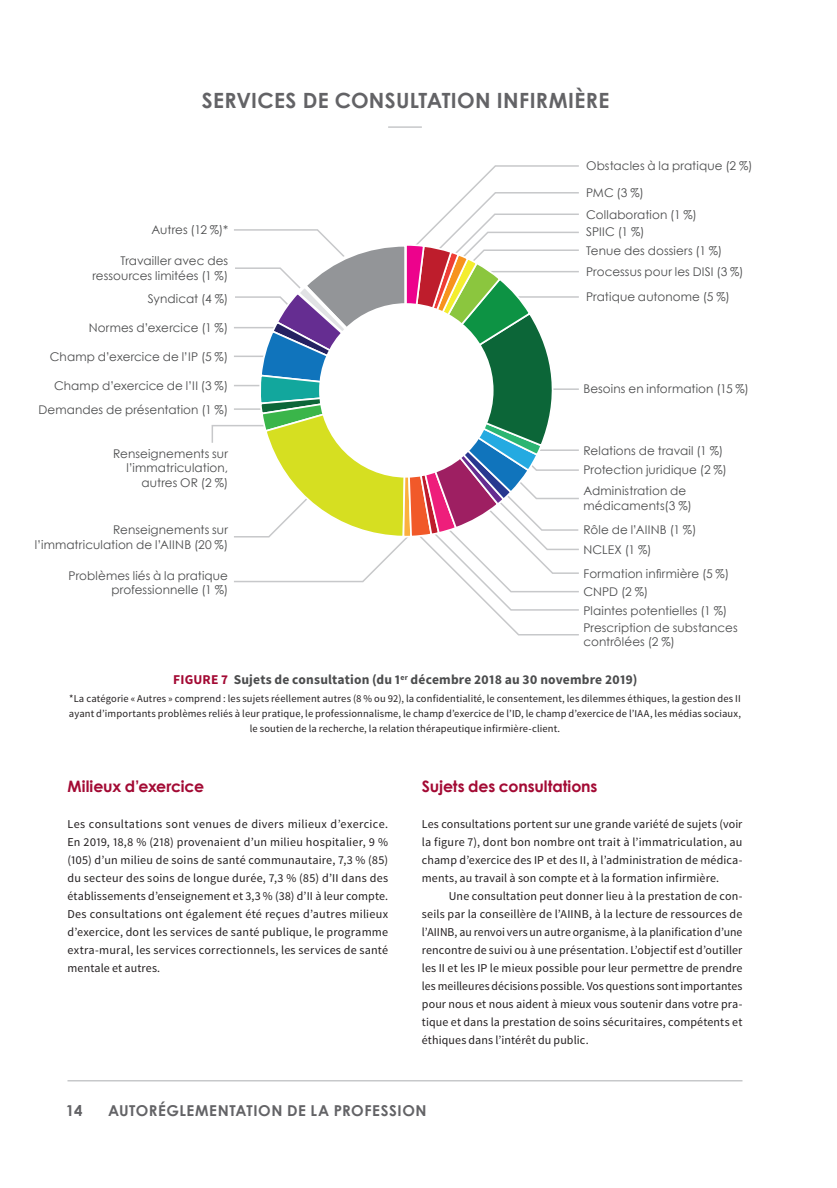
<style>
.page{position:relative;width:837px;height:1188px;background:#fff}
.page>*{position:absolute;margin:0;border:0;box-sizing:border-box;transform-origin:0 0}
.t1{font:700 21px "Century Gothic";letter-spacing:.015em;color:#636366}
.t2{font:700 15.75px "Century Gothic";letter-spacing:-.01em;color:#a30a34}
.t3{font:700 15px "Century Gothic";letter-spacing:.04em;color:#636366}
.label{font:700 13.5px "Source Sans Pro";letter-spacing:.015em;color:#4b4c4d}
.p_indent{font:12px/18px "Source Sans Pro";letter-spacing:.01em;color:#231f20;text-align:justify}
.text{font:12px/14.4px "Century Gothic";letter-spacing:.01em;color:#4b4c4d;text-align:right}
.p_caption{font:10.5px/15px "Source Sans Pro";letter-spacing:.015em;color:#231f20;text-align:center}
.s1{color:#a30a34}
</style>
<div class="page">
<hr style="left:68px;top:1080px;width:674px;height:2px;background:#c7c8ca">
<hr style="left:388px;top:126px;width:34px;height:2px;background:#c7c8ca">
<svg style="left:211px;top:165px;width:368px;height:471px"></svg>
<div style="left:319px;top:303px;width:175px;height:175px;background:#fff;border-radius:50%"></div>
<p class="t1" style="left:202px;top:84px;width:409px">SERVICES DE CONSULTATION INFIRMIÈRE</p>
<p class="text" style="left:152px;top:222px;width:78px">Autres (12 %)*</p>
<p class="text" style="left:92px;top:254px;width:137px">Travailler avec des ressources limitées (1 %)</p>
<p class="text" style="left:148px;top:291px;width:82px">Syndicat (4 %)</p>
<p class="text" style="left:89px;top:320px;width:141px">Normes d’exercice (1 %)</p>
<p class="text" style="left:50px;top:349px;width:180px">Champ d’exercice de l’IP (5 %)</p>
<p class="text" style="left:54px;top:379px;width:175px">Champ d’exercice de l’II (3 %)</p>
<p class="text" style="left:38px;top:402px;width:191px">Demandes de présentation (1 %)</p>
<p class="text" style="left:113px;top:446px;width:117px">Renseignements sur</p>
<p class="text" style="left:126px;top:461px;width:103px">l’immatriculation, autres OR (2 %)</p>
<p class="text" style="left:113px;top:523px;width:117px">Renseignements sur</p>
<p class="text" style="left:35px;top:537px;width:195px">l’immatriculation de l’AIINB (20 %)</p>
<p class="text" style="left:69px;top:568px;width:161px">Problèmes liés à la pratique</p>
<p class="text" style="left:112px;top:582px;width:118px">professionnelle (1 %)</p>
<p class="text" style="left:586px;top:159px;width:168px">Obstacles à la pratique (2 %)</p>
<p class="text" style="left:586px;top:207px;width:112px">Collaboration (1 %)</p>
<p class="text" style="left:586px;top:225px;width:60px">SPIIC (1 %)</p>
<p class="text" style="left:586px;top:243px;width:138px">Tenue des dossiers (1 %)</p>
<p class="text" style="left:586px;top:265px;width:159px">Processus pour les DISI (3 %)</p>
<p class="text" style="left:586px;top:290px;width:145px">Pratique autonome (5 %)</p>
<p class="text" style="left:586px;top:186px;width:59px">PMC (3 %)</p>
<p class="text" style="left:583px;top:381px;width:167px">Besoins en information (15 %)</p>
<p class="text" style="left:583px;top:443px;width:141px">Relations de travail (1 %)</p>
<p class="text" style="left:583px;top:463px;width:145px">Protection juridique (2 %)</p>
<p class="text" style="left:583px;top:484px;width:104px">Administration de</p>
<p class="text" style="left:583px;top:498px;width:110px">médicaments(3 %)</p>
<p class="text" style="left:583px;top:522px;width:114px">Rôle de l’AIINB (1 %)</p>
<p class="text" style="left:583px;top:542px;width:70px">NCLEX (1 %)</p>
<p class="text" style="left:583px;top:566px;width:147px">Formation infirmière (5 %)</p>
<p class="text" style="left:583px;top:585px;width:66px">CNPD (2 %)</p>
<p class="text" style="left:583px;top:603px;width:145px">Plaintes potentielles (1 %)</p>
<p class="text" style="left:583px;top:620px;width:156px">Prescription de substances</p>
<p class="text" style="left:583px;top:634px;width:93px">contrôlées (2 %)</p>
<p class="label" style="left:173px;top:671px;width:466px"><span class="s1">FIGURE 7</span> Sujets de consultation (du 1<sup>er</sup> décembre 2018 au 30 novembre 2019)</p>
<p class="p_caption" style="left:69px;top:691px;width:674px">*La catégorie « Autres » comprend : les sujets réellement autres (8 % ou 92), la confidentialité, le consentement, les dilemmes éthiques, la gestion des II ayant d’importants problèmes reliés à leur pratique, le professionnalisme, le champ d’exercice de l’ID, le champ d’exercice de l’IAA, les médias sociaux, le soutien de la recherche, la relation thérapeutique infirmière-client.</p>
<p class="t2" style="left:68px;top:774px;width:138px">Milieux d’exercice</p>
<p class="p_indent" style="left:68px;top:815px;width:322px">Les consultations sont venues de divers milieux d’exercice.<br>En 2019, 18,8 % (218) provenaient d’un milieu hospitalier, 9 % (105) d’un milieu de soins de santé communautaire, 7,3 % (85) du secteur des soins de longue durée, 7,3 % (85) d’II dans des établissements d’enseignement et 3,3 % (38) d’II à leur compte.<br>Des consultations ont également été reçues d’autres milieux d’exercice, dont les services de santé publique, le programme extra-mural, les services correctionnels, les services de santé mentale et autres.</p>
<p class="t2" style="left:422px;top:774px;width:177px">Sujets des consultations</p>
<p class="p_indent" style="left:422px;top:815px;width:322px">Les consultations portent sur une grande variété de sujets (voir la figure 7), dont bon nombre ont trait à l’immatriculation, au champ d’exercice des IP et des II, à l’administration de médica&shy;ments, au travail à son compte et à la formation infirmière.</p>
<p class="p_indent" style="left:422px;top:887px;width:322px;text-indent:27px">Une consultation peut donner lieu à la prestation de con&shy;seils par la conseillère de l’AIINB, à la lecture de ressources de l’AIINB, au renvoi vers un autre organisme, à la planification d’une rencontre de suivi ou à une présentation. L’objectif est d’outiller les II et les IP le mieux possible pour leur permettre de prendre les meilleures décisions possible. Vos questions sont importantes pour nous et nous aident à mieux vous soutenir dans votre pra&shy;tique et dans la prestation de soins sécuritaires, compétents et éthiques dans l’intérêt du public.</p>
<p class="t3" style="left:66px;top:1099px;width:18px">14</p>
<p class="t3" style="left:108px;top:1099px;width:22px">Autor</p>
<p class="t3" style="left:158px;top:1099px;width:32px">églementat</p>
<p class="t3" style="left:253px;top:1099px;width:91px">ion de la profe</p>
<p class="t3" style="left:381px;top:1099px;width:34px">ssion</p>
</div>
